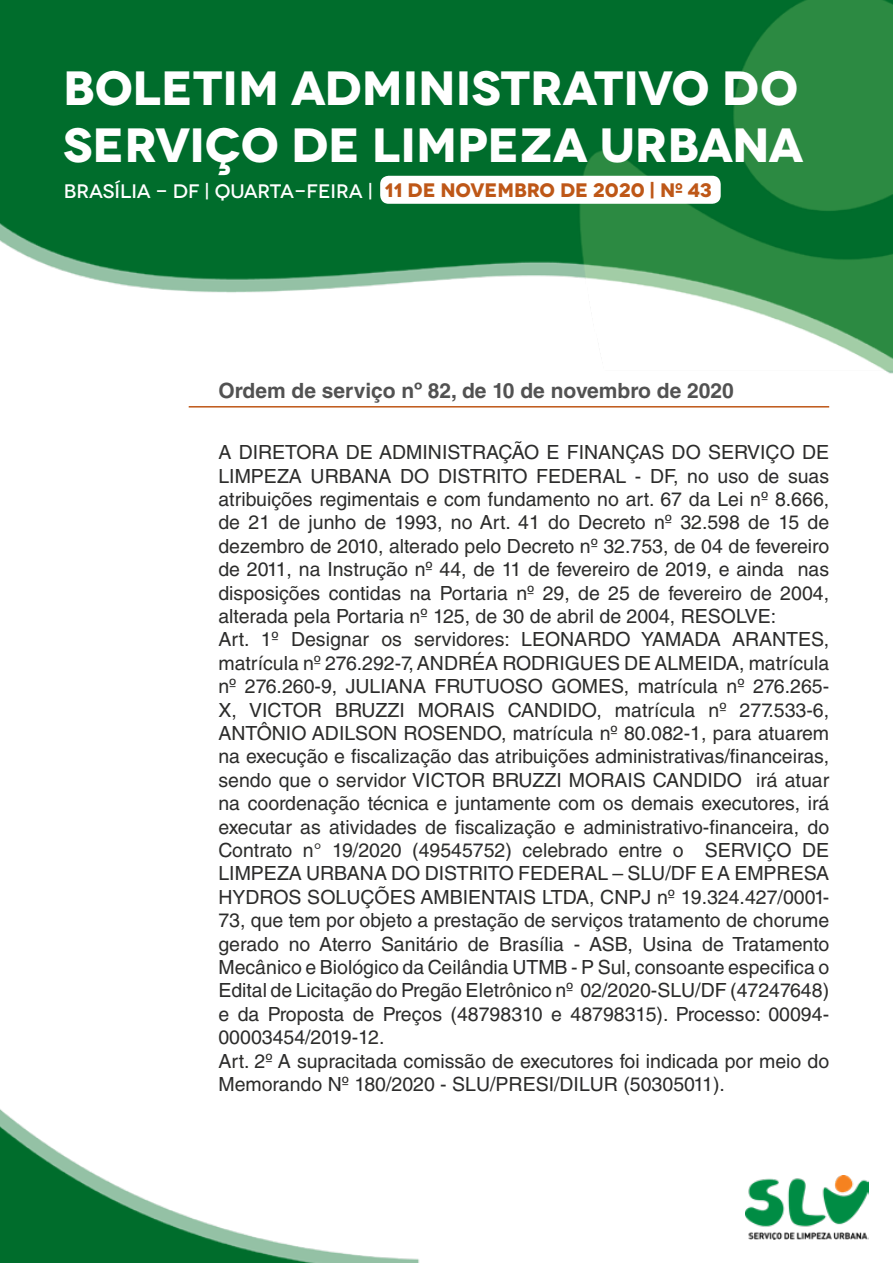
<style>
.page{position:relative;width:893px;height:1263px;background:#fff}
.page>*{position:absolute;margin:0;border:0;box-sizing:border-box;transform-origin:0 0}
.t1{font:700 48px/57.6px "Novecentowide";color:#fff}
.t2{font:700 21px "Helvetica LT Std";color:#525252}
.t3{font:19.5px/23.4px "Helvetica LT Std";color:#2c2c2b}
.t4{font:500 19.5px "Novecentowide";color:#fff}
.s1{font-weight:700;color:#be5717}
</style>
<div class="page">
<img style="left:0;top:0;width:893px;height:1263px">
<img style="left:745px;top:1176px;width:123px;height:63px">
<hr style="left:189px;top:406px;width:640px;height:1px;background:#be5717">
<div style="left:380px;top:176px;width:341px;height:28px;background:#fff;border-radius:9px"></div>
<h1 class="t1" style="left:63px;top:59px;width:742px">BOLETIM ADMINISTRATIVO DO<br>SERVIÇO DE LIMPEZA URBANA</h1>
<p class="t4" style="left:64px;top:179px;width:649px">BRASÍLIA - DF | QUARTA-FEIRA | <span class="s1">11 DE NOVEMBRO DE 2020 | Nº 43</span></p>
<p class="t2" style="left:218px;top:377px;width:517px">Ordem de serviço nº 82, de 10 de novembro de 2020</p>
<p class="t3" style="left:218px;top:441px;width:612px">A DIRETORA DE ADMINISTRAÇÃO E FINANÇAS DO SERVIÇO DE LIMPEZA URBANA DO DISTRITO FEDERAL - DF, no uso de suas atribuições regimentais e com fundamento no art. 67 da Lei nº 8.666, de 21 de junho de 1993, no Art. 41 do Decreto nº 32.598 de 15 de dezembro de 2010, alterado pelo Decreto nº 32.753, de 04 de fevereiro de 2011, na Instrução nº 44, de 11 de fevereiro de 2019, e ainda nas disposições contidas na Portaria nº 29, de 25 de fevereiro de 2004, alterada pela Portaria nº 125, de 30 de abril de 2004, RESOLVE:<br>Art. 1º Designar os servidores: LEONARDO YAMADA ARANTES, matrícula nº 276.292-7, ANDRÉA RODRIGUES DE ALMEIDA, matrícula nº 276.260-9, JULIANA FRUTUOSO GOMES, matrícula nº 276.265- X, VICTOR BRUZZI MORAIS CANDIDO, matrícula nº 277.533-6, ANTÔNIO ADILSON ROSENDO, matrícula nº 80.082-1, para atuarem na execução e fiscalização das atribuições administrativas/financeiras, sendo que o servidor VICTOR BRUZZI MORAIS CANDIDO irá atuar na coordenação técnica e juntamente com os demais executores, irá executar as atividades de fiscalização e administrativo-financeira, do Contrato n° 19/2020 (49545752) celebrado entre o SERVIÇO DE LIMPEZA URBANA DO DISTRITO FEDERAL – SLU/DF E A EMPRESA HYDROS SOLUÇÕES AMBIENTAIS LTDA, CNPJ nº 19.324.427/0001- 73, que tem por objeto a prestação de serviços tratamento de chorume gerado no Aterro Sanitário de Brasília - ASB, Usina de Tratamento Mecânico e Biológico da Ceilândia UTMB - P Sul, consoante especifica o Edital de Licitação do Pregão Eletrônico nº 02/2020-SLU/DF (47247648) e da Proposta de Preços (48798310 e 48798315). Processo: 00094- 00003454/2019-12.<br>Art. 2º A supracitada comissão de executores foi indicada por meio do Memorando Nº 180/2020 - SLU/PRESI/DILUR (50305011).</p>
</div>
